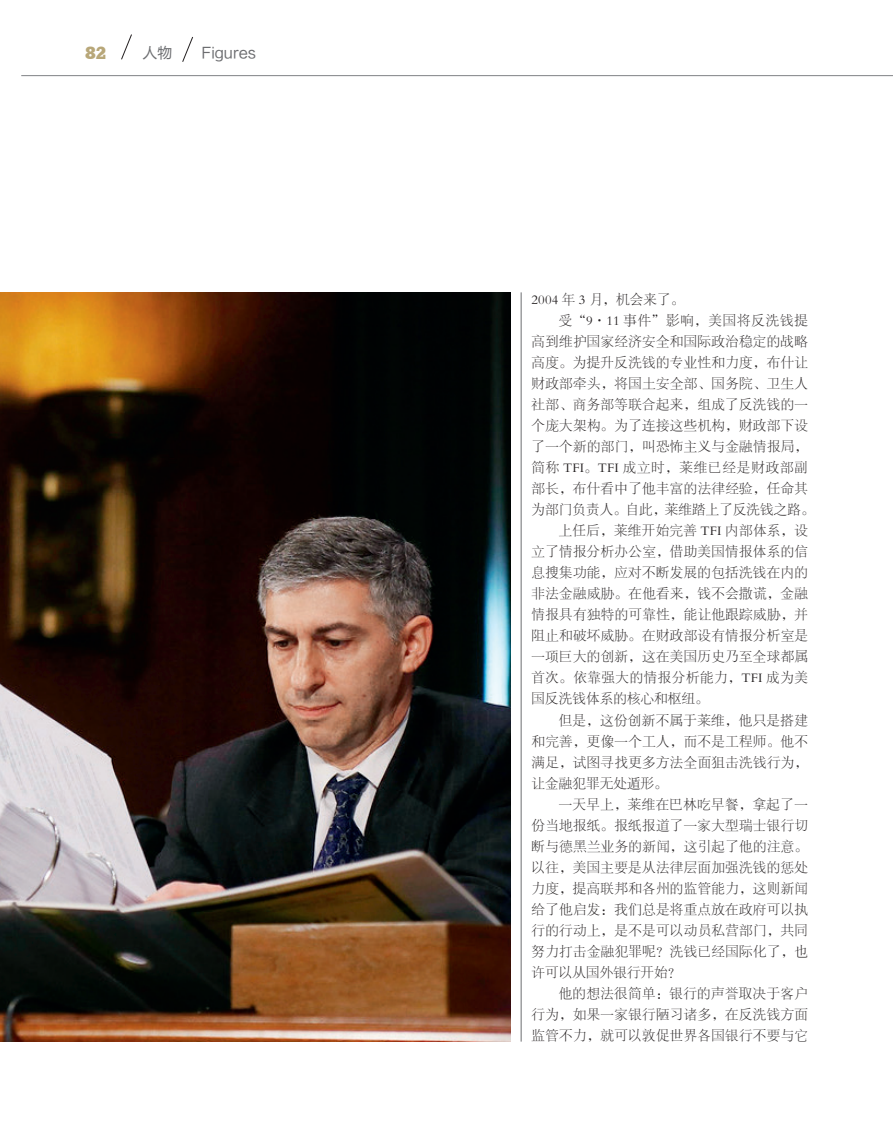
<style>
.page{position:relative;width:893px;height:1127px;background:#fff}
.page>*{position:absolute;margin:0;border:0;box-sizing:border-box;transform-origin:0 0}
.t1{font:800 16.95px "Stymie BT";color:#b8a779}
.t2{font:15px "FZLTHJW GB1 0";color:#6c6d70}
.正文{font:13.5px/21px "FZSYJW GB1 0";letter-spacing:.025em;color:#231f20;text-align:justify}
</style>
<div class="page">
<hr style="left:21px;top:75px;width:872px;height:1px;background:#808285">
<svg style="left:121px;top:34px;width:11px;height:26px"></svg>
<svg style="left:182px;top:36px;width:11px;height:26px"></svg>
<hr style="left:521px;top:292px;width:1px;height:749px;background:#6c6d70">
<img style="left:0;top:292px;width:510px;height:750px">
<p class="t1" style="left:85px;top:43px;width:23px">82</p>
<p class="t2" style="left:142px;top:45px;width:31px">人物</p>
<p class="t2" style="left:201px;top:45px;width:56px">Figures</p>
<p class="正文" style="left:531px;top:289px;width:154px">2004 年 3 月，机会来了。</p>
<p class="正文" style="left:531px;top:310px;width:285px;text-align:left;text-indent:27px">受“9·11 事件”影响，美国将反洗钱提高到维护国家经济安全和国际政治稳定的战略高度。为提升反洗钱的专业性和力度，布什让财政部牵头，将国土安全部、国务院、卫生人社部、商务部等联合起来，组成了反洗钱的一个庞大架构。为了连接这些机构，财政部下设了一个新的部门，叫恐怖主义与金融情报局，简称 TFI。TFI 成立时，莱维已经是财政部副部长，布什看中了他丰富的法律经验，任命其为部门负责人。自此，莱维踏上了反洗钱之路。</p>
<p class="正文" style="left:531px;top:520px;width:278px;text-indent:27px">上任后，莱维开始完善 TFI 内部体系，设立了情报分析办公室，借助美国情报体系的信息搜集功能，应对不断发展的包括洗钱在内的非法金融威胁。在他看来，钱不会撒谎，金融情报具有独特的可靠性，能让他跟踪威胁，并阻止和破坏威胁。在财政部设有情报分析室是一项巨大的创新，这在美国历史乃至全球都属首次。依靠强大的情报分析能力，TFI 成为美国反洗钱体系的核心和枢纽。</p>
<p class="正文" style="left:531px;top:710px;width:278px;text-indent:27px">但是，这份创新不属于莱维，他只是搭建和完善，更像一个工人，而不是工程师。他不满足，试图寻找更多方法全面狙击洗钱行为，让金融犯罪无处遁形。</p>
<p class="正文" style="left:531px;top:794px;width:278px;text-indent:27px">一天早上，莱维在巴林吃早餐，拿起了一份当地报纸。报纸报道了一家大型瑞士银行切断与德黑兰业务的新闻，这引起了他的注意。以往，美国主要是从法律层面加强洗钱的惩处力度，提高联邦和各州的监管能力，这则新闻给了他启发：我们总是将重点放在政府可以执行的行动上，是不是可以动员私营部门，共同努力打击金融犯罪呢？洗钱已经国际化了，也许可以从国外银行开始？</p>
<p class="正文" style="left:531px;top:983px;width:278px;text-indent:27px">他的想法很简单：银行的声誉取决于客户行为，如果一家银行陋习诸多，在反洗钱方面监管不力，就可以敦促世界各国银行不要与它</p>
</div>
